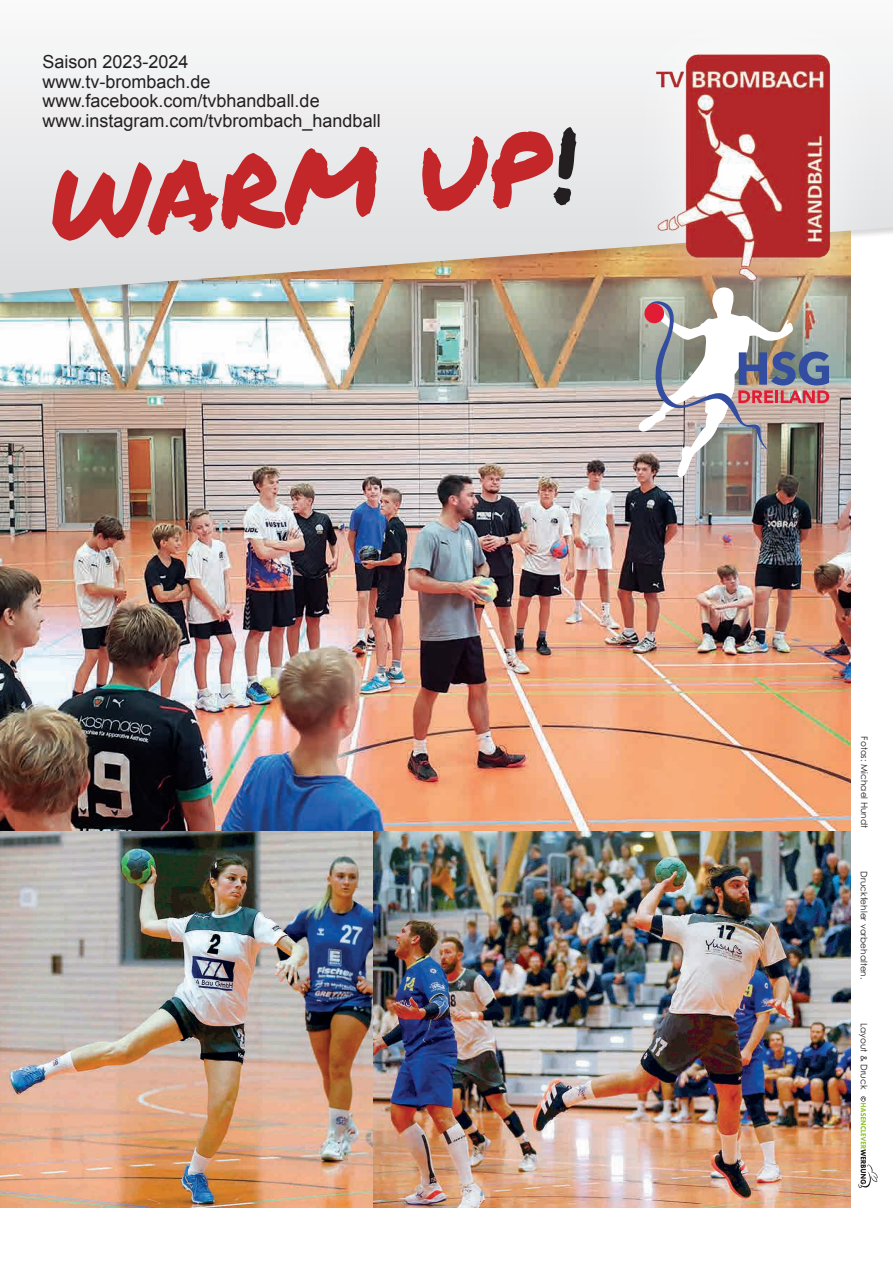
<style>
.page{position:relative;width:893px;height:1263px;background:#fff}
.page>*{position:absolute;margin:0;border:0;box-sizing:border-box;transform-origin:0 0}
.t1{font:100.5px "Permanent Marker";color:#c3272a}
.t2{font:18px "Arial";color:#231f20}
.t3{font:9px "Century Gothic Pro";color:#231f20}
.s1{color:#231f20}
</style>
<div class="page">
<img style="left:0;top:303px;width:850px;height:528px">
<div style="left:0;top:0;width:893px;height:303px;background:#231f20;opacity:.18"></div>
<svg style="left:0;top:0;width:893px;height:294px"></svg>
<img style="left:372px;top:831px;width:478px;height:377px">
<img style="left:0;top:831px;width:372px;height:377px">
<svg style="left:858px;top:1096px;width:20px;height:92px"></svg>
<img style="left:635px;top:335px;width:194px;height:142px">
<div style="left:606px;top:0;width:284px;height:335px;background:#fff;opacity:.75"></div>
<img style="left:651px;top:49px;width:187px;height:238px">
<p class="t2" style="left:43px;top:50px;width:148px">Saison 2023-2024</p>
<p class="t2" style="left:43px;top:70px;width:170px">www.tv-brombach.de</p>
<p class="t2" style="left:43px;top:89px;width:279px">www.facebook.com/tvbhandball.de</p>
<p class="t2" style="left:43px;top:109px;width:340px">www.instagram.com/tvbrombach_handball</p>
<p class="t1" style="left:42px;top:133px;width:531px;rotate:-5deg">WARM UP<span class="s1">!</span></p>
<p class="t3" style="left:870px;top:736px;width:93px;rotate:90deg">Fotos: Michael Hundt</p>
<p class="t3" style="left:870px;top:871px;width:110px;rotate:90deg">Druckfehler vorbehalten.</p>
<p class="t3" style="left:869px;top:1023px;width:68px;rotate:90deg">Layout &amp; Druck</p>
</div>
